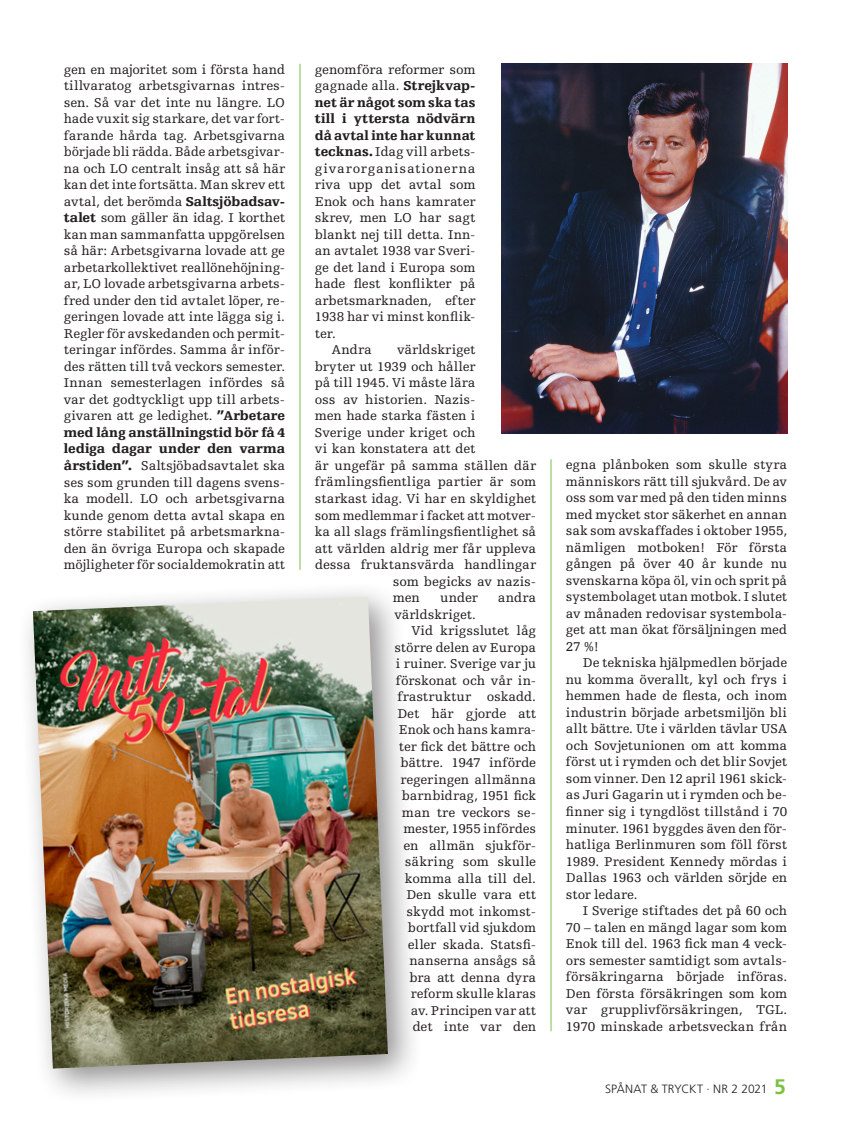
<style>
.page{position:relative;width:851px;height:1127px;background:#fff}
.page>*{position:absolute;margin:0;border:0;box-sizing:border-box;transform-origin:0 0}
.t1{font:13.5px/16.5px "Egyptienne F";letter-spacing:-.005em;color:#231f20;text-align:justify}
.t2{font:900 13.5px "Egyptienne F";letter-spacing:-.005em;color:#231f20}
.t3{font:13.5px "Egyptienne F";letter-spacing:.055em;color:#231f20}
.t4{font:300 12px "Frutiger";letter-spacing:-.01em;color:#231f20}
.s1{font-weight:900}
.s2{font-weight:700;font-size:21px;color:#7bc142}
</style>
<div class="page">
<hr style="left:299px;top:64px;width:1px;height:506px;background:#7bc142">
<hr style="left:550px;top:459px;width:1px;height:572px;background:#7bc142">
<img style="left:501px;top:64px;width:286px;height:370px">
<div style="left:16px;top:580px;width:408px;height:525px;background:#231f20;opacity:.5"></div>
<img style="left:33px;top:596px;width:355px;height:472px">
<p class="t1" style="left:64px;top:61px;width:223px">gen en majoritet som i första hand tillvaratog arbetsgivarnas intres&shy;sen. Så var det inte nu längre. LO hade vuxit sig starkare, det var fort&shy;farande hårda tag. Arbetsgivarna började bli rädda. Både arbetsgivar&shy;na och LO centralt insåg att så här kan det inte fortsätta. Man skrev ett avtal, det berömda <span class="s1">Saltsjöbadsav&shy;talet</span> som gäller än idag. I korthet kan man sammanfatta uppgörelsen så här: Arbetsgivarna lovade att ge arbetarkollektivet reallönehöjning&shy;ar, LO lovade arbetsgivarna arbets&shy;fred under den tid avtalet löper, re&shy;geringen lovade att inte lägga sig i.<br>Regler för avskedanden och permit&shy;teringar infördes. Samma år inför&shy;des rätten till två veckors semester.<br>Innan semesterlagen infördes så var det godtyckligt upp till arbets&shy;givaren att ge ledighet. <span class="s1">”Arbetare med lång anställningstid bör få 4 lediga dagar under den varma årstiden”.</span> Saltsjöbadsavtalet ska ses som grunden till dagens svens&shy;ka modell. LO och arbetsgivarna kunde genom detta avtal skapa en större stabilitet på arbetsmarkna&shy;den än övriga Europa och skapade möjligheter för socialdemokratin att</p>
<p class="t1" style="left:315px;top:61px;width:162px">genomföra reformer som</p>
<p class="t1" style="left:315px;top:78px;width:162px">gagnade alla. <span class="s1">Strejkvap-</span></p>
<p class="t2" style="left:315px;top:95px;width:162px">net är något som ska tas</p>
<p class="t2" style="left:315px;top:111px;width:162px">till i yttersta nödvärn</p>
<p class="t2" style="left:315px;top:128px;width:162px">då avtal inte har kunnat</p>
<p class="t1" style="left:315px;top:144px;width:162px"><span class="s1">tecknas.</span> Idag vill arbets-</p>
<p class="t3" style="left:315px;top:161px;width:162px">givarorganisationerna</p>
<p class="t1" style="left:315px;top:177px;width:162px">riva upp det avtal som</p>
<p class="t1" style="left:315px;top:193px;width:162px">Enok och hans kamrater</p>
<p class="t1" style="left:315px;top:210px;width:162px">skrev, men LO har sagt</p>
<p class="t1" style="left:315px;top:226px;width:162px">blankt nej till detta. Inn-</p>
<p class="t1" style="left:315px;top:243px;width:162px">an avtalet 1938 var Sveri-</p>
<p class="t1" style="left:315px;top:259px;width:162px">ge det land i Europa som</p>
<p class="t1" style="left:315px;top:276px;width:162px">hade flest konflikter på</p>
<p class="t1" style="left:315px;top:292px;width:162px">arbetsmarknaden, efter</p>
<p class="t1" style="left:315px;top:309px;width:162px">1938 har vi minst konflik-</p>
<p class="t1" style="left:315px;top:325px;width:23px">ter.</p>
<p class="t1" style="left:332px;top:342px;width:41px">Andra</p>
<p class="t1" style="left:397px;top:342px;width:80px">världskriget</p>
<p class="t1" style="left:315px;top:358px;width:162px">bryter ut 1939 och håller</p>
<p class="t1" style="left:315px;top:375px;width:162px">på till 1945. Vi måste lära</p>
<p class="t1" style="left:315px;top:391px;width:162px">oss av historien. Nazis-</p>
<p class="t1" style="left:315px;top:408px;width:162px">men hade starka fästen i</p>
<p class="t1" style="left:315px;top:424px;width:162px">Sverige under kriget och</p>
<p class="t1" style="left:315px;top:441px;width:162px">vi kan konstatera att det</p>
<p class="t1" style="left:315px;top:457px;width:223px">är ungefär på samma ställen där</p>
<p class="t1" style="left:315px;top:474px;width:223px">främlingsfientliga partier är som</p>
<p class="t1" style="left:315px;top:490px;width:223px">starkast idag. Vi har en skyldighet</p>
<p class="t1" style="left:315px;top:507px;width:223px">som medlemmar i facket att motver-</p>
<p class="t1" style="left:315px;top:523px;width:223px">ka all slags främlingsfientlighet så</p>
<p class="t1" style="left:315px;top:540px;width:223px">att världen aldrig mer får uppleva</p>
<p class="t1" style="left:315px;top:556px;width:223px">dessa fruktansvärda handlingar</p>
<p class="t1" style="left:393px;top:573px;width:145px">som begicks av nazis-</p>
<p class="t1" style="left:393px;top:589px;width:29px">men</p>
<p class="t1" style="left:440px;top:589px;width:39px">under</p>
<p class="t1" style="left:498px;top:589px;width:40px">andra</p>
<p class="t1" style="left:394px;top:606px;width:83px">världskriget.</p>
<p class="t1" style="left:411px;top:622px;width:126px">Vid krigsslutet låg</p>
<p class="t1" style="left:394px;top:639px;width:143px">större delen av Europa</p>
<p class="t1" style="left:396px;top:655px;width:142px">i ruiner. Sverige var ju</p>
<p class="t1" style="left:396px;top:672px;width:142px">förskonat och vår in-</p>
<p class="t1" style="left:397px;top:688px;width:140px">frastruktur oskadd.</p>
<p class="t1" style="left:397px;top:705px;width:140px">Det här gjorde att</p>
<p class="t1" style="left:399px;top:721px;width:139px">Enok och hans kamra-</p>
<p class="t1" style="left:399px;top:738px;width:139px">ter fick det bättre och</p>
<p class="t1" style="left:400px;top:754px;width:137px">bättre. 1947 införde</p>
<p class="t1" style="left:400px;top:771px;width:137px">regeringen allmänna</p>
<p class="t1" style="left:402px;top:787px;width:136px">barnbidrag, 1951 fick</p>
<p class="t1" style="left:402px;top:804px;width:136px">man tre veckors se-</p>
<p class="t1" style="left:403px;top:820px;width:134px">mester, 1955 infördes</p>
<p class="t1" style="left:403px;top:837px;width:134px">en allmän sjukför-</p>
<p class="t1" style="left:405px;top:853px;width:133px">säkring som skulle</p>
<p class="t1" style="left:405px;top:870px;width:133px">komma alla till del.</p>
<p class="t1" style="left:406px;top:886px;width:131px">Den skulle vara ett</p>
<p class="t1" style="left:406px;top:903px;width:131px">skydd mot inkomst-</p>
<p class="t1" style="left:408px;top:919px;width:130px">bortfall vid sjukdom</p>
<p class="t1" style="left:408px;top:936px;width:130px">eller skada. Statsfi-</p>
<p class="t1" style="left:409px;top:952px;width:128px">nanserna ansågs så</p>
<p class="t1" style="left:409px;top:969px;width:128px">bra att denna dyra</p>
<p class="t1" style="left:411px;top:985px;width:127px">reform skulle klaras</p>
<p class="t1" style="left:411px;top:1002px;width:127px">av. Principen var att</p>
<p class="t1" style="left:412px;top:1018px;width:125px">det inte var den</p>
<p class="t1" style="left:566px;top:457px;width:223px">egna plånboken som skulle styra människors rätt till sjukvård. De av oss som var med på den tiden minns med mycket stor säkerhet en annan sak som avskaffades i oktober 1955, nämligen motboken! För första gången på över 40 år kunde nu svenskarna köpa öl, vin och sprit på systembolaget utan motbok. I slutet av månaden redovisar systembola&shy;get att man ökat försäljningen med 27 %!</p>
<p class="t1" style="left:566px;top:655px;width:223px;text-indent:17px">De tekniska hjälpmedlen började nu komma överallt, kyl och frys i hemmen hade de flesta, och inom industrin började arbetsmiljön bli allt bättre. Ute i världen tävlar USA och Sovjetunionen om att komma först ut i rymden och det blir Sovjet som vinner. Den 12 april 1961 skick&shy;as Juri Gagarin ut i rymden och be&shy;finner sig i tyngdlöst tillstånd i 70 minuter. 1961 byggdes även den för&shy;hatliga Berlinmuren som föll först 1989. President Kennedy mördas i Dallas 1963 och världen sörjde en stor ledare.</p>
<p class="t1" style="left:566px;top:902px;width:223px;text-indent:17px">I Sverige stiftades det på 60 och 70 – talen en mängd lagar som kom Enok till del. 1963 fick man 4 veck&shy;ors semester samtidigt som avtals&shy;försäkringarna började införas.<br>Den första försäkringen som kom var grupplivförsäkringen, TGL.<br>1970 minskade arbetsveckan från</p>
<p class="t4" style="left:605px;top:1082px;width:182px">SPÅNAT &amp; TRYCKT · NR 2 2021 <span class="s2">5</span></p>
</div>
